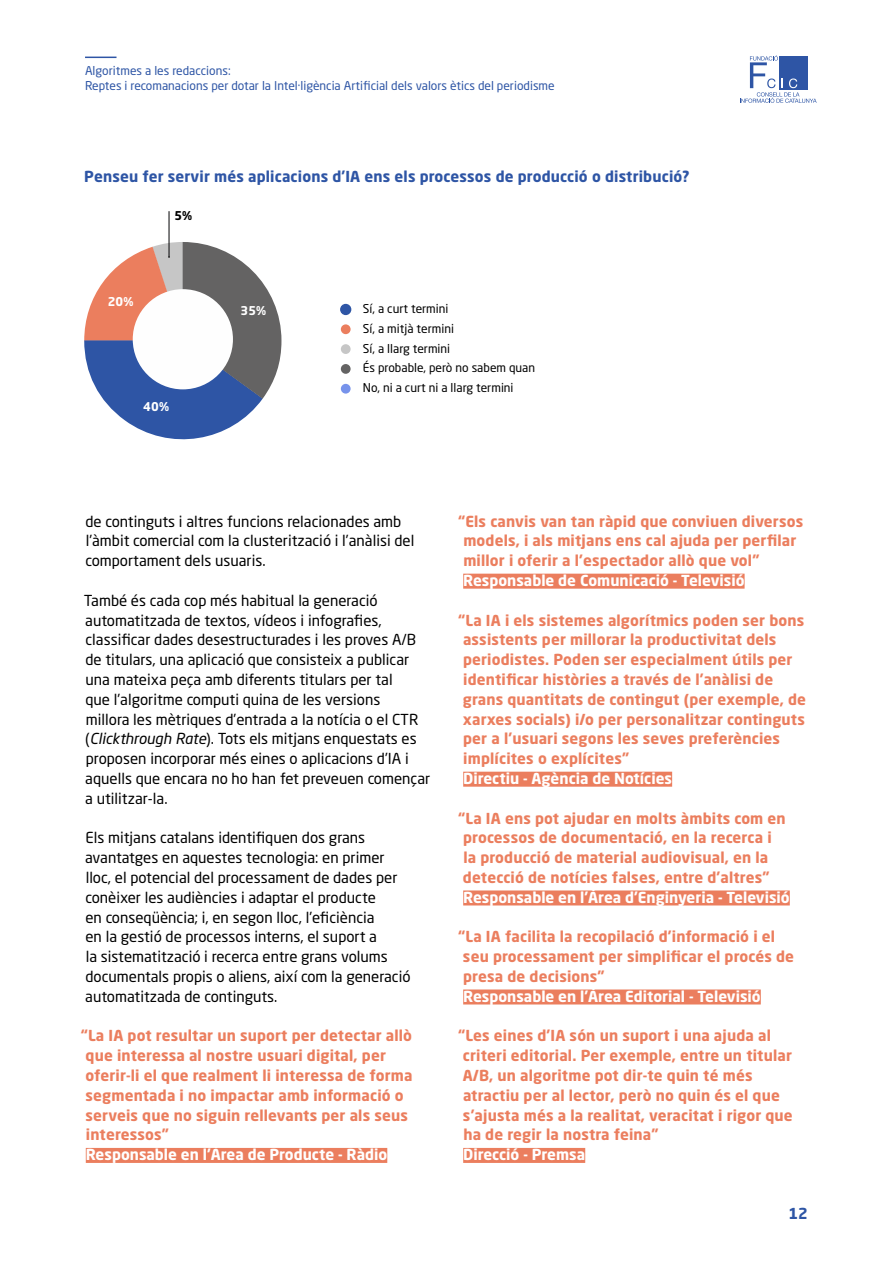
<style>
.page{position:relative;width:893px;height:1263px;background:#fff}
.page>*{position:absolute;margin:0;border:0;box-sizing:border-box;transform-origin:0 0}
.t1{font:700 15px/19.8px "Neo Sans Std";letter-spacing:.01em;color:#eb7e5e}
.t2{font:15px/19.8px "Neo Sans Std";color:#000}
.t3{font:700 15px "Neo Sans Std";color:#fff}
.t4{font:700 15px "Neo Sans Std";letter-spacing:.01em;color:#2e55a5}
.t5{font:12px/15px "Neo Sans Std";color:#2e55a5}
.t6{font:12px/19.8px "Neo Sans Std";color:#000}
.t7{font:700 12px "Neo Sans Std";color:#fff}
.t8{font:700 12px "Neo Sans Std";color:#000}
.s1{font-style:italic}
</style>
<div class="page">
<hr style="left:85px;top:57px;width:32px;height:1px;background:#2e55a5">
<svg style="left:740px;top:55px;width:77px;height:48px"></svg>
<div style="left:86px;top:1148px;width:301px;height:15px;background:#eb7e5e"></div>
<div style="left:341px;top:305px;width:10px;height:9px;background:#2e55a5;border-radius:50%"></div>
<div style="left:340px;top:304px;width:11px;height:11px;border:2px solid #2e55a5;border-radius:50%"></div>
<div style="left:341px;top:324px;width:10px;height:10px;background:#eb7e5e;border-radius:50%"></div>
<div style="left:341px;top:364px;width:10px;height:10px;background:#646363;border-radius:50%"></div>
<div style="left:341px;top:344px;width:10px;height:10px;background:#c6c6c6;border-radius:50%"></div>
<div style="left:341px;top:384px;width:10px;height:10px;background:#7793eb;border-radius:50%"></div>
<div style="left:463px;top:574px;width:282px;height:15px;background:#eb7e5e"></div>
<div style="left:463px;top:772px;width:209px;height:15px;background:#eb7e5e"></div>
<div style="left:463px;top:890px;width:327px;height:15px;background:#eb7e5e"></div>
<div style="left:463px;top:989px;width:298px;height:15px;background:#eb7e5e"></div>
<div style="left:463px;top:1148px;width:122px;height:15px;background:#eb7e5e"></div>
<hr style="left:169px;top:211px;width:1px;height:46px;background:#020203">
<svg style="left:84px;top:242px;width:197px;height:198px"></svg>
<p class="t5" style="left:85px;top:63px;width:471px">Algoritmes a les redaccions:<br>Reptes i recomanacions per dotar la Intel·ligència Artificial dels valors ètics del periodisme</p>
<p class="t4" style="left:84px;top:166px;width:607px">Penseu fer servir més aplicacions d’IA ens els processos de producció o distribució?</p>
<p class="t7" style="left:108px;top:294px;width:27px">20%</p>
<p class="t8" style="left:174px;top:208px;width:19px">5%</p>
<p class="t7" style="left:143px;top:399px;width:27px">40%</p>
<p class="t7" style="left:241px;top:303px;width:27px">35%</p>
<p class="t6" style="left:363px;top:299px;width:93px">Sí, a curt termini<br>Sí, a mitjà termini</p>
<p class="t6" style="left:363px;top:358px;width:174px">És probable, però no sabem quan</p>
<p class="t6" style="left:363px;top:338px;width:89px">Sí, a llarg termini</p>
<p class="t6" style="left:363px;top:378px;width:152px">No, ni a curt ni a llarg termini</p>
<p class="t2" style="left:85px;top:511px;width:330px">de continguts i altres funcions relacionades amb l’àmbit comercial com la clusterització i l’anàlisi del comportament dels usuaris.</p>
<p class="t2" style="left:84px;top:590px;width:348px">També és cada cop més habitual la generació automatitzada de textos, vídeos i infografies, classificar dades desestructurades i les proves A/B de titulars, una aplicació que consisteix a publicar una mateixa peça amb diferents titulars per tal<br>que l’algoritme computi quina de les versions<br>millora les mètriques d’entrada a la notícia o el CTR (<span class="s1">Clickthrough Rate</span>). Tots els mitjans enquestats es proposen incorporar més eines o aplicacions d’IA i aquells que encara no ho han fet preveuen començar a utilitzar-la.</p>
<p class="t2" style="left:85px;top:828px;width:327px">Els mitjans catalans identifiquen dos grans avantatges en aquestes tecnologia: en primer lloc, el potencial del processament de dades per conèixer les audiències i adaptar el producte<br>en conseqüència; i, en segon lloc, l’eficiència<br>en la gestió de processos interns, el suport a<br>la sistematització i recerca entre grans volums documentals propis o aliens, així com la generació automatitzada de continguts.</p>
<p class="t1" style="left:86px;top:1025px;width:328px;text-indent:-5px">“La IA pot resultar un suport per detectar allò que interessa al nostre usuari digital, per oferir-li el que realment li interessa de forma segmentada i no impactar amb informació o serveis que no siguin rellevants per als seus interessos”</p>
<p class="t3" style="left:86px;top:1145px;width:303px">Responsable en l’Àrea de Producte - Ràdio</p>
<p class="t1" style="left:463px;top:511px;width:341px;text-indent:-5px">“Els canvis van tan ràpid que conviuen diversos models, i als mitjans ens cal ajuda per perfilar millor i oferir a l’espectador allò que vol”</p>
<p class="t3" style="left:463px;top:571px;width:283px">Responsable de Comunicació - Televisió</p>
<p class="t1" style="left:463px;top:610px;width:345px;text-indent:-5px">“La IA i els sistemes algorítmics poden ser bons assistents per millorar la productivitat dels periodistes. Poden ser especialment útils per identificar històries a través de l’anàlisi de grans quantitats de contingut (per exemple, de xarxes socials) i/o per personalitzar continguts per a l’usuari segons les seves preferències implícites o explícites”</p>
<p class="t3" style="left:463px;top:769px;width:210px">Directiu - Agència de Notícies</p>
<p class="t1" style="left:463px;top:808px;width:324px;text-indent:-5px">“La IA ens pot ajudar en molts àmbits com en processos de documentació, en la recerca i la producció de material audiovisual, en la detecció de notícies falses, entre d’altres”</p>
<p class="t3" style="left:463px;top:887px;width:328px">Responsable en l’Àrea d’Enginyeria - Televisió</p>
<p class="t1" style="left:463px;top:926px;width:333px;text-indent:-5px">“La IA facilita la recopilació d’informació i el seu processament per simplificar el procés de presa de decisions”</p>
<p class="t3" style="left:463px;top:986px;width:299px">Responsable en l’Àrea Editorial - Televisió</p>
<p class="t1" style="left:463px;top:1025px;width:332px;text-indent:-5px">“Les eines d’IA són un suport i una ajuda al criteri editorial. Per exemple, entre un titular A/B, un algoritme pot dir-te quin té més atractiu per al lector, però no quin és el que s’ajusta més a la realitat, veracitat i rigor que ha de regir la nostra feina”</p>
<p class="t3" style="left:463px;top:1145px;width:124px">Direcció - Premsa</p>
<p class="t4" style="left:789px;top:1204px;width:21px">12</p>
</div>
